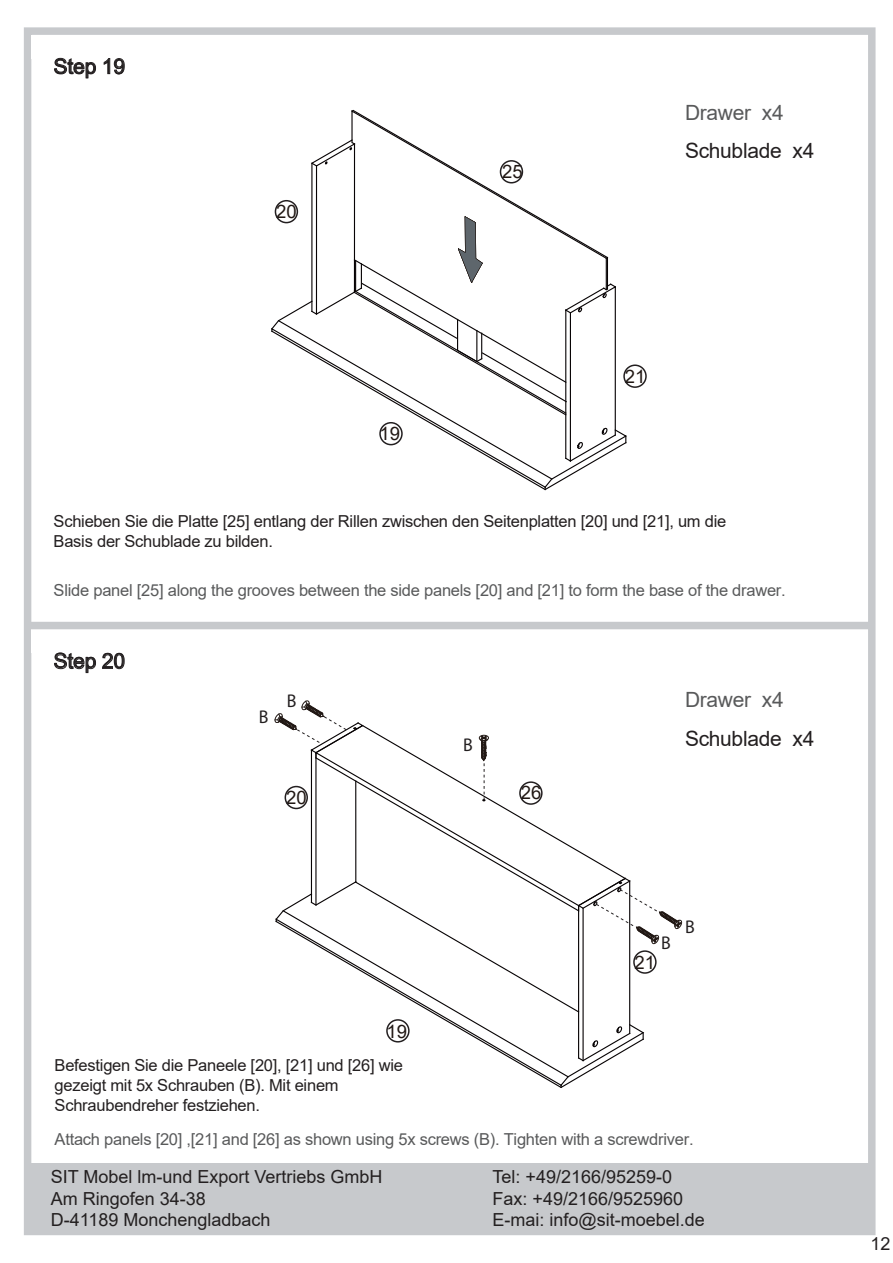
<style>
.page{position:relative;width:893px;height:1263px;background:#fff}
.page>*{position:absolute;margin:0;border:0;box-sizing:border-box;transform-origin:0 0}
.t1{font:21px "Arial";letter-spacing:-.015em;color:#231f20}
.t2{font:21px "Arial";letter-spacing:-.015em;color:#595a5b}
.t3{font:18.6px "Arial";color:#211814}
.t4{font:18.45px "Myriad Pro";color:#231f20}
.t5{font:18px/21.6px "Arial";color:#231f20}
.t6{font:16.5px/19.8px "Arial";letter-spacing:-.015em;color:#231f20}
.t7{font:16.5px "Arial";letter-spacing:-.015em;color:#595a5b}
</style>
<div class="page">
<div style="left:24px;top:27px;width:851px;height:1208px;border:8px solid #c7c9cc"></div>
<svg style="left:54px;top:58px;width:42px;height:20px"></svg>
<svg style="left:104px;top:58px;width:21px;height:17px"></svg>
<div style="left:31px;top:35px;width:24px;height:24px;background:#fff"></div>
<svg style="left:54px;top:652px;width:42px;height:21px"></svg>
<svg style="left:102px;top:653px;width:23px;height:16px"></svg>
<div style="left:31px;top:629px;width:24px;height:24px;background:#fff"></div>
<div style="left:31px;top:622px;width:841px;height:7px;background:#c7c9cc"></div>
<div style="left:24px;top:1163px;width:848px;height:68px;background:#c7c9cc"></div>
<svg style="left:351px;top:109px;width:186px;height:107px"></svg>
<hr style="left:316px;top:166px;width:1px;height:148px;background:#070304">
<hr style="left:354px;top:144px;width:1px;height:148px;background:#070304">
<hr style="left:311px;top:163px;width:1px;height:148px;background:#070304">
<svg style="left:311px;top:139px;width:45px;height:28px"></svg>
<svg style="left:271px;top:216px;width:357px;height:273px"></svg>
<div style="left:379px;top:422px;width:24px;height:23px;border:2px solid #231f20;border-radius:50%"></div>
<div style="left:500px;top:160px;width:23px;height:23px;border:2px solid #231f20;border-radius:50%"></div>
<div style="left:275px;top:200px;width:23px;height:23px;border:2px solid #231f20;border-radius:50%"></div>
<div style="left:623px;top:364px;width:24px;height:24px;border:2px solid #231f20;border-radius:50%"></div>
<svg style="left:275px;top:700px;width:407px;height:387px"></svg>
<div style="left:386px;top:1019px;width:24px;height:23px;border:2px solid #231f20;border-radius:50%"></div>
<div style="left:519px;top:781px;width:24px;height:24px;border:2px solid #231f20;border-radius:50%"></div>
<div style="left:285px;top:786px;width:23px;height:23px;border:2px solid #231f20;border-radius:50%"></div>
<div style="left:633px;top:950px;width:24px;height:24px;border:2px solid #231f20;border-radius:50%"></div>
<p class="t1" style="left:54px;top:52px;width:73px">Step 19</p>
<p class="t3" style="left:276px;top:199px;width:22px">20</p>
<p class="t3" style="left:502px;top:159px;width:22px">25</p>
<p class="t2" style="left:685px;top:98px;width:100px">Drawer x4</p>
<p class="t1" style="left:685px;top:136px;width:131px">Schublade x4</p>
<p class="t3" style="left:380px;top:421px;width:22px">19</p>
<p class="t3" style="left:625px;top:364px;width:22px">21</p>
<p class="t6" style="left:54px;top:511px;width:674px">Schieben Sie die Platte [25] entlang der Rillen zwischen den Seitenplatten [20] und [21], um die<br>Basis der Schublade zu bilden.</p>
<p class="t7" style="left:54px;top:579px;width:734px">Slide panel [25] along the grooves between the side panels [20] and [21] to form the base of the drawer.</p>
<p class="t1" style="left:54px;top:646px;width:73px">Step 20</p>
<p class="t4" style="left:259px;top:706px;width:11px">B</p>
<p class="t4" style="left:287px;top:689px;width:11px">B</p>
<p class="t4" style="left:463px;top:734px;width:11px">B</p>
<p class="t3" style="left:286px;top:784px;width:22px">20</p>
<p class="t3" style="left:521px;top:780px;width:22px">26</p>
<p class="t3" style="left:387px;top:1018px;width:22px">19</p>
<p class="t6" style="left:55px;top:1055px;width:350px">Befestigen Sie die Paneele [20], [21] und [26] wie gezeigt mit 5x Schrauben (B). Mit einem<br>Schraubendreher festziehen.</p>
<p class="t2" style="left:685px;top:686px;width:100px">Drawer x4</p>
<p class="t1" style="left:685px;top:724px;width:131px">Schublade x4</p>
<p class="t3" style="left:634px;top:949px;width:22px">21</p>
<p class="t4" style="left:661px;top:931px;width:11px">B</p>
<p class="t4" style="left:685px;top:915px;width:11px">B</p>
<p class="t7" style="left:55px;top:1127px;width:640px">Attach panels [20] ,[21] and [26] as shown using 5x screws (B). Tighten with a screwdriver.</p>
<p class="t5" style="left:51px;top:1166px;width:333px">SIT Mobel lm-und Export Vertriebs GmbH<br>Am Ringofen 34-38<br>D-41189 Monchengladbach</p>
<p class="t5" style="left:492px;top:1166px;width:214px">Tel: +49/2166/95259-0<br>Fax: +49/2166/9525960<br>E-mai: info@sit-moebel.de</p>
<p class="t5" style="left:871px;top:1233px;width:22px">12</p>
</div>
